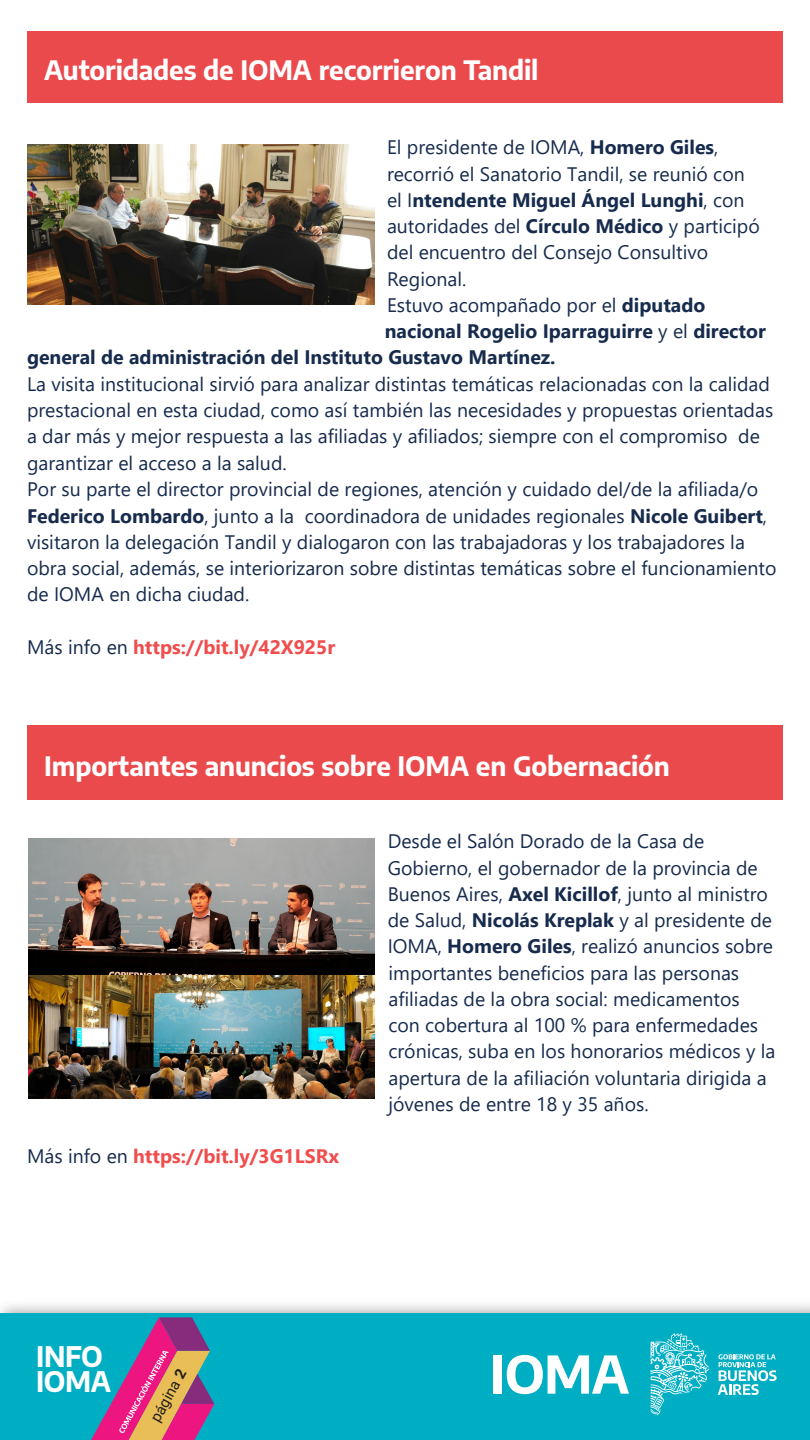
<style>
.page{position:relative;width:810px;height:1440px;background:#fff}
.page>*{position:absolute;margin:0;border:0;box-sizing:border-box;transform-origin:0 0}
.t1{font:700 27.83px/24.1px "Encode Sans";letter-spacing:-.015em;color:#fff}
.t2{font:700 26.25px "Encode Sans";letter-spacing:-.005em;color:#fff}
.t3{font:19.5px/26.2px "Segoe UI";color:#172b4d}
.t4{font:700 19.5px "Segoe UI";color:#172b4d}
.t5{font:700 19.5px "Segoe UI";color:#f04d4d}
.t6{font:15px "Roboto";color:#231f20}
.s1{font-weight:700}
.s2{font-weight:400}
.s3{font-weight:400;color:#172b4d}
</style>
<div class="page">
<img style="left:0;top:1305px;width:810px;height:9px">
<div style="left:0;top:1314px;width:810px;height:126px;background:#00aec3"></div>
<svg style="left:718px;top:1354px;width:59px;height:41px"></svg>
<svg style="left:651px;top:1333px;width:58px;height:82px"></svg>
<div style="left:494px;top:1355px;width:8px;height:39px;background:#fff"></div>
<svg style="left:507px;top:1355px;width:122px;height:39px"></svg>
<svg style="left:91px;top:1317px;width:123px;height:123px"></svg>
<div style="left:27px;top:725px;width:756px;height:75px;background:#eb4a4d"></div>
<img style="left:29px;top:973px;width:346px;height:126px">
<img style="left:28px;top:838px;width:346px;height:137px">
<div style="left:27px;top:31px;width:756px;height:72px;background:#eb4a4d"></div>
<img style="left:27px;top:144px;width:347px;height:160px">
<p class="t2" style="left:44px;top:51px;width:496px">Autoridades de IOMA recorrieron Tandil</p>
<p class="t3" style="left:387px;top:133px;width:374px">El presidente de IOMA, <span class="s1">Homero Giles</span>, recorrió el Sanatorio Tandil, se reunió con el I<span class="s1">ntendente Miguel Ángel Lunghi</span>, con autoridades del <span class="s1">Círculo Médico</span> y participó del encuentro del Consejo Consultivo Regional.</p>
<p class="t3" style="left:387px;top:290px;width:320px">Estuvo acompañado por el <span class="s1">diputado</span></p>
<p class="t4" style="left:385px;top:313px;width:383px">nacional Rogelio Iparraguirre <span class="s2">y el</span> director</p>
<p class="t4" style="left:27px;top:339px;width:530px">general de administración del Instituto Gustavo Martínez.</p>
<p class="t3" style="left:27px;top:369px;width:745px">La visita institucional sirvió para analizar distintas temáticas relacionadas con la calidad</p>
<p class="t3" style="left:27px;top:395px;width:748px">prestacional en esta ciudad, como así también las necesidades y propuestas orientadas</p>
<p class="t3" style="left:27px;top:421px;width:734px">a dar más y mejor respuesta a las afiliadas y afiliados; siempre con el compromiso de</p>
<p class="t3" style="left:27px;top:448px;width:261px">garantizar el acceso a la salud.</p>
<p class="t3" style="left:27px;top:475px;width:733px">Por su parte el director provincial de regiones, atención y cuidado del/de la afiliada/o</p>
<p class="t3" style="left:27px;top:501px;width:742px"><span class="s1">Federico Lombardo</span>, junto a la coordinadora de unidades regionales <span class="s1">Nicole Guibert</span>,</p>
<p class="t3" style="left:27px;top:527px;width:719px">visitaron la delegación Tandil y dialogaron con las trabajadoras y los trabajadores la</p>
<p class="t3" style="left:27px;top:553px;width:751px">obra social, además, se interiorizaron sobre distintas temáticas sobre el funcionamiento</p>
<p class="t3" style="left:27px;top:580px;width:224px">de IOMA en dicha ciudad.</p>
<p class="t5" style="left:27px;top:629px;width:310px"><span class="s3">Más info en</span> https://bit.ly/42X925r</p>
<p class="t2" style="left:44px;top:746px;width:627px">Importantes anuncios sobre IOMA en Gobernación</p>
<p class="t5" style="left:27px;top:1138px;width:314px"><span class="s3">Más info en</span> https://bit.ly/3G1LSRx</p>
<p class="t3" style="left:388px;top:827px;width:389px">Desde el Salón Dorado de la Casa de Gobierno, el gobernador de la provincia de Buenos Aires, <span class="s1">Axel Kicillof</span>, junto al ministro de Salud, <span class="s1">Nicolás Kreplak</span> y al presidente de IOMA, <span class="s1">Homero Giles</span>, realizó anuncios sobre importantes beneficios para las personas afiliadas de la obra social: medicamentos<br>con cobertura al 100 % para enfermedades crónicas, suba en los honorarios médicos y la apertura de la afiliación voluntaria dirigida a jóvenes de entre 18 y 35 años.</p>
<h1 class="t1" style="left:36px;top:1343px;width:77px">INFO<br>IOMA</h1>
<p class="t6" style="left:145px;top:1415px;width:59px;rotate:-61deg">página <span class="s1">2</span></p>
</div>
